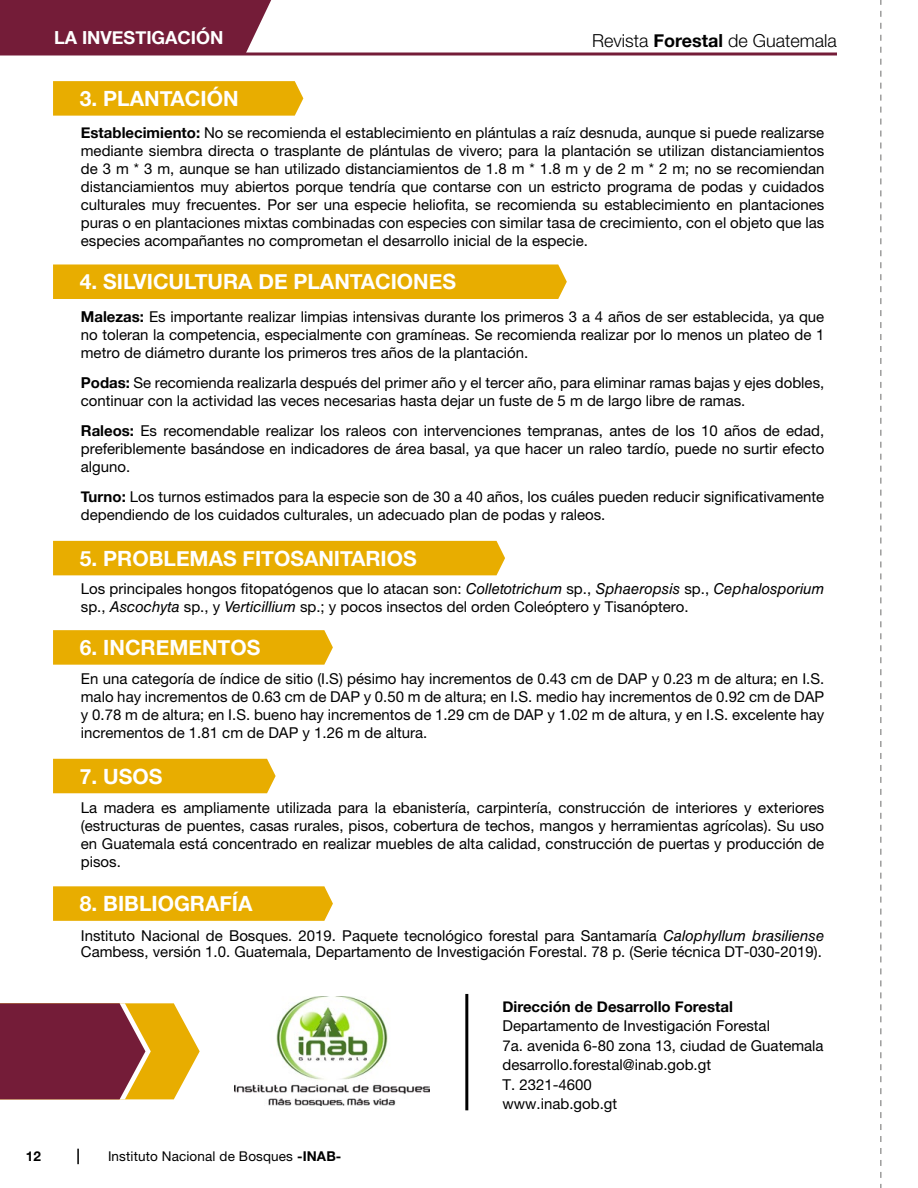
<style>
.page{position:relative;width:918px;height:1188px;background:#fff}
.page>*{position:absolute;margin:0;border:0;box-sizing:border-box;transform-origin:0 0}
.t1{font:700 21px "Helvetica Neue";color:#fff}
.t2{font:300 18px "Helvetica Neue LT Std";color:#000}
.t3{font:700 18px "Helvetica Neue";color:#fff}
.t4{font:15px/18px "Helvetica Neue LT Pro";color:#000;text-align:justify}
.t5{font:700 15px "Helvetica Neue";color:#000}
.t6{font:13.5px "Helvetica Neue LT Std";letter-spacing:.01em;color:#000}
.t7{font:700 13.5px "Helvetica Neue";color:#000}
.s1{font-family:"Helvetica Neue";font-weight:700}
.s2{font-family:"Helvetica LT Std";font-style:italic}
</style>
<div class="page">
<div style="left:0;top:0;width:271px;height:52px;background:#741c38"></div>
<svg style="left:0;top:52px;width:837px;height:4px;background:#914c62"></svg>
<svg style="left:77px;top:1149px;width:2px;height:15px"></svg>
<svg style="left:880px;top:0;width:2px;height:1188px"></svg>
<svg style="left:53px;top:81px;width:250px;height:35px;background:#e8af07"></svg>
<div style="left:53px;top:264px;width:514px;height:35px;background:#e8ad00"></div>
<div style="left:53px;top:541px;width:452px;height:34px;background:#e8ad00"></div>
<svg style="left:53px;top:630px;width:280px;height:35px;background:#e8af07"></svg>
<div style="left:53px;top:759px;width:223px;height:34px;background:#e8ad00"></div>
<svg style="left:53px;top:886px;width:280px;height:35px;background:#e8af07"></svg>
<img style="left:234px;top:997px;width:196px;height:109px">
<hr style="left:465px;top:994px;width:3px;height:116px;background:#000">
<svg style="left:0;top:1003px;width:200px;height:96px;background:#9c533b"></svg>
<p class="t3" style="left:54px;top:26px;width:171px">LA INVESTIGACIÓN</p>
<p class="t2" style="left:592px;top:30px;width:246px">Revista <span class="s1">Forestal</span> de Guatemala</p>
<h1 class="t1" style="left:80px;top:86px;width:160px">3. PLANTACIÓN</h1>
<p class="t4" style="left:81px;top:123px;width:745px"><span class="s1">Establecimiento:</span> No se recomienda el establecimiento en plántulas a raíz desnuda, aunque si puede realizarse mediante siembra directa o trasplante de plántulas de vivero; para la plantación se utilizan distanciamientos de 3 m * 3 m, aunque se han utilizado distanciamientos de 1.8 m * 1.8 m y de 2 m * 2 m; no se recomiendan distanciamientos muy abiertos porque tendría que contarse con un estricto programa de podas y cuidados culturales muy frecuentes. Por ser una especie heliofita, se recomienda su establecimiento en plantaciones puras o en plantaciones mixtas combinadas con especies con similar tasa de crecimiento, con el objeto que las especies acompañantes no comprometan el desarrollo inicial de la especie.</p>
<h1 class="t1" style="left:80px;top:269px;width:378px">4. SILVICULTURA DE PLANTACIONES</h1>
<p class="t4" style="left:81px;top:307px;width:745px"><span class="s1">Malezas:</span> Es importante realizar limpias intensivas durante los primeros 3 a 4 años de ser establecida, ya que no toleran la competencia, especialmente con gramíneas. Se recomienda realizar por lo menos un plateo de 1 metro de diámetro durante los primeros tres años de la plantación.</p>
<p class="t4" style="left:81px;top:373px;width:745px"><span class="s1">Podas:</span> Se recomienda realizarla después del primer año y el tercer año, para eliminar ramas bajas y ejes dobles, continuar con la actividad las veces necesarias hasta dejar un fuste de 5 m de largo libre de ramas.</p>
<p class="t4" style="left:81px;top:421px;width:745px"><span class="s1">Raleos:</span> Es recomendable realizar los raleos con intervenciones tempranas, antes de los 10 años de edad, preferiblemente basándose en indicadores de área basal, ya que hacer un raleo tardío, puede no surtir efecto alguno.</p>
<p class="t4" style="left:81px;top:487px;width:745px"><span class="s1">Turno:</span> Los turnos estimados para la especie son de 30 a 40 años, los cuáles pueden reducir significativamente dependiendo de los cuidados culturales, un adecuado plan de podas y raleos.</p>
<h1 class="t1" style="left:80px;top:545px;width:338px">5. PROBLEMAS FITOSANITARIOS</h1>
<p class="t4" style="left:81px;top:580px;width:745px">Los principales hongos fitopatógenos que lo atacan son: <span class="s2">Colletotrichum</span> sp., <span class="s2">Sphaeropsis</span> sp., <span class="s2">Cephalosporium </span>sp., <span class="s2">Ascochyta</span> sp., y <span class="s2">Verticillium</span> sp.; y pocos insectos del orden Coleóptero y Tisanóptero.</p>
<h1 class="t1" style="left:80px;top:634px;width:182px">6. INCREMENTOS</h1>
<p class="t4" style="left:81px;top:670px;width:745px">En una categoría de índice de sitio (I.S) pésimo hay incrementos de 0.43 cm de DAP y 0.23 m de altura; en I.S. malo hay incrementos de 0.63 cm de DAP y 0.50 m de altura; en I.S. medio hay incrementos de 0.92 cm de DAP y 0.78 m de altura; en I.S. bueno hay incrementos de 1.29 cm de DAP y 1.02 m de altura, y en I.S. excelente hay incrementos de 1.81 cm de DAP y 1.26 m de altura.</p>
<h1 class="t1" style="left:80px;top:763px;width:84px">7. USOS</h1>
<p class="t4" style="left:81px;top:799px;width:745px">La madera es ampliamente utilizada para la ebanistería, carpintería, construcción de interiores y exteriores (estructuras de puentes, casas rurales, pisos, cobertura de techos, mangos y herramientas agrícolas). Su uso en Guatemala está concentrado en realizar muebles de alta calidad, construcción de puertas y producción de pisos.</p>
<h1 class="t1" style="left:80px;top:891px;width:174px">8. BIBLIOGRAFÍA</h1>
<p class="t4" style="left:81px;top:927px;width:745px;line-height:16.5px">Instituto Nacional de Bosques. 2019. Paquete tecnológico forestal para Santamaría <span class="s2">Calophyllum brasiliense<br></span>Cambess, versión 1.0. Guatemala, Departamento de Investigación Forestal. 78 p. (Serie técnica DT-030-2019).</p>
<p class="t7" style="left:26px;top:1148px;width:17px">12</p>
<p class="t6" style="left:108px;top:1148px;width:235px">Instituto Nacional de Bosques <span class="s1">-INAB-</span></p>
<p class="t5" style="left:502px;top:997px;width:232px">Dirección de Desarrollo Forestal</p>
<p class="t4" style="left:502px;top:1016px;width:323px;line-height:19.5px;text-align:left">Departamento de Investigación Forestal<br>7a. avenida 6-80 zona 13, ciudad de Guatemala desarrollo.forestal@inab.gob.gt<br>T. 2321-4600<br>www.inab.gob.gt</p>
</div>
